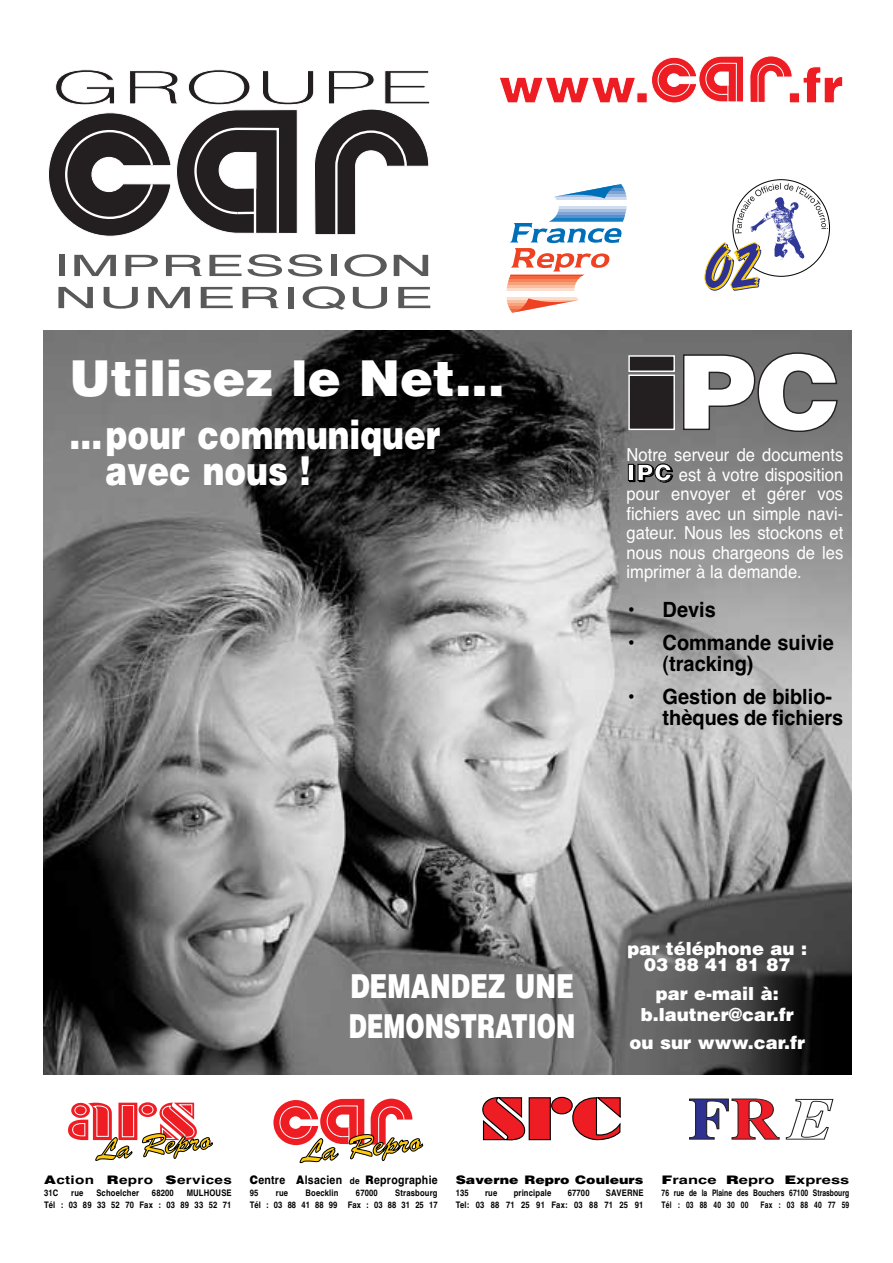
<style>
.page{position:relative;width:893px;height:1263px;background:#fff}
.page>*{position:absolute;margin:0;border:0;box-sizing:border-box;transform-origin:0 0}
.t1{font:900 49.5px "Helvetica";color:#fff}
.t2{font:900 39.75px/36px "Helvetica";color:#fff;scale:.82 1}
.t3{font:900 33px/39.6px "Helvetica";color:#fff;scale:.75 1}
.t4{font:700 21px/21px "Helvetica";color:#000;scale:.95 1}
.t5{font:18px/19.5px "Helvetica";color:#fff;text-align:justify;scale:.92 1}
.t6{font:900 18px/16.2px "Helvetica";color:#fff;text-align:center}
.t7{font:700 11.7px "Helvetica";letter-spacing:.02em;color:#000;scale:.9 1}
.t8{font:900 11.7px "Helvetica";color:#000;scale:1.2 1}
.t9{font:700 11.7px "Helvetica";letter-spacing:.02em;color:#000;scale:1.3 1}
.t10{font:700 11.7px "Helvetica";color:#000;scale:1.4 1}
.t11{font:700 9px/12px "Helvetica";letter-spacing:.02em;color:#000;text-align:right;scale:.85 1}
.t12{font:700 9px/12px "Helvetica";letter-spacing:.02em;color:#000;scale:.75 1}
.t13{font:700 9px/12px "Helvetica";color:#000;text-align:right;scale:.85 1}
.s1{font-weight:900;font-size:22.5px}
.s2{font-weight:900}
.s3{font-size:9.15px}
</style>
<div class="page">
<img style="left:43px;top:330px;width:808px;height:744px">
<svg style="left:48px;top:69px;width:382px;height:168px"></svg>
<div style="left:59px;top:255px;width:5px;height:21px;background:#595959"></div>
<svg style="left:74px;top:255px;width:42px;height:21px"></svg>
<svg style="left:125px;top:255px;width:33px;height:21px"></svg>
<svg style="left:166px;top:255px;width:36px;height:21px"></svg>
<svg style="left:209px;top:255px;width:32px;height:21px"></svg>
<svg style="left:247px;top:254px;width:35px;height:23px"></svg>
<svg style="left:288px;top:254px;width:34px;height:23px"></svg>
<div style="left:331px;top:255px;width:5px;height:21px;background:#595959"></div>
<svg style="left:344px;top:254px;width:43px;height:23px"></svg>
<svg style="left:394px;top:255px;width:34px;height:21px"></svg>
<svg style="left:58px;top:287px;width:35px;height:21px"></svg>
<svg style="left:104px;top:287px;width:34px;height:22px"></svg>
<svg style="left:148px;top:287px;width:42px;height:21px"></svg>
<svg style="left:201px;top:287px;width:32px;height:21px"></svg>
<svg style="left:242px;top:287px;width:36px;height:21px"></svg>
<div style="left:288px;top:287px;width:5px;height:21px;background:#595959"></div>
<svg style="left:303px;top:286px;width:42px;height:24px"></svg>
<svg style="left:353px;top:287px;width:34px;height:22px"></svg>
<svg style="left:398px;top:287px;width:32px;height:21px"></svg>
<img style="left:752px;top:233px;width:52px;height:27px">
<svg style="left:735px;top:183px;width:93px;height:50px"></svg>
<svg style="left:704px;top:243px;width:57px;height:47px"></svg>
<svg style="left:68px;top:1102px;width:145px;height:59px"></svg>
<svg style="left:273px;top:1099px;width:150px;height:65px"></svg>
<svg style="left:482px;top:1096px;width:139px;height:45px"></svg>
<svg style="left:689px;top:1098px;width:145px;height:42px"></svg>
<hr style="left:549px;top:221px;width:79px;height:1px;background:#006fba">
<hr style="left:549px;top:218px;width:79px;height:3px;background:#167ec2">
<hr style="left:549px;top:215px;width:79px;height:3px;background:#5490cc">
<hr style="left:549px;top:212px;width:79px;height:3px;background:#7da6d7">
<hr style="left:549px;top:209px;width:79px;height:3px;background:#a6bee2">
<hr style="left:549px;top:206px;width:79px;height:3px;background:#d0dcf0">
<hr style="left:549px;top:197px;width:79px;height:3px;background:#cfdcef">
<hr style="left:549px;top:194px;width:79px;height:3px;background:#a6bee2">
<hr style="left:549px;top:191px;width:79px;height:3px;background:#7ca5d6">
<hr style="left:549px;top:188px;width:79px;height:3px;background:#5490cc">
<hr style="left:549px;top:185px;width:79px;height:3px;background:#147dc2">
<hr style="left:549px;top:184px;width:79px;height:1px;background:#006fba">
<svg style="left:510px;top:223px;width:112px;height:48px"></svg>
<hr style="left:505px;top:312px;width:79px;height:1px;background:#ef4222">
<hr style="left:505px;top:309px;width:79px;height:3px;background:#f2673b">
<hr style="left:505px;top:306px;width:79px;height:3px;background:#f5855c">
<hr style="left:505px;top:303px;width:79px;height:3px;background:#f7a17d">
<hr style="left:505px;top:300px;width:79px;height:3px;background:#fabea1">
<hr style="left:505px;top:297px;width:79px;height:3px;background:#fdddcc">
<hr style="left:505px;top:288px;width:79px;height:3px;background:#fddccb">
<hr style="left:505px;top:285px;width:79px;height:3px;background:#fabea1">
<hr style="left:505px;top:282px;width:79px;height:3px;background:#f7a07c">
<hr style="left:505px;top:279px;width:79px;height:3px;background:#f5855c">
<hr style="left:505px;top:276px;width:79px;height:3px;background:#f2663a">
<hr style="left:505px;top:275px;width:79px;height:1px;background:#ef4222">
<svg style="left:555px;top:184px;width:66px;height:14px"></svg>
<svg style="left:512px;top:298px;width:66px;height:15px"></svg>
<svg style="left:651px;top:56px;width:142px;height:47px"></svg>
<svg style="left:500px;top:77px;width:136px;height:26px"></svg>
<div style="left:636px;top:92px;width:11px;height:11px;background:#ee1d23;border:1px solid #fff"></div>
<div style="left:788px;top:92px;width:12px;height:11px;background:#ee1d23;border:1px solid #fff"></div>
<svg style="left:803px;top:66px;width:40px;height:37px"></svg>
<svg style="left:628px;top:355px;width:47px;height:76px"></svg>
<svg style="left:682px;top:352px;width:156px;height:81px"></svg>
<h1 class="t1" style="left:70px;top:360px;width:436px">Utilisez le Net...</h1>
<h2 class="t2" style="left:106px;top:420px;width:409px;text-indent:-36px">...pour communiquer avec nous !</h2>
<p class="t5" style="left:626px;top:447px;width:237px">Notre serveur de documents <span class="s1">IPC</span> est à votre disposition pour envoyer et gérer vos fichiers avec un simple navi&shy;gateur. Nous les stockons et nous nous chargeons de les imprimer à la demande.</p>
<p class="t4" style="left:626px;top:601px;width:95px">• Devis</p>
<p class="t4" style="left:662px;top:634px;width:182px;text-indent:-36px">• Commande suivie (tracking)</p>
<p class="t4" style="left:662px;top:688px;width:192px;text-indent:-36px">• Gestion de biblio&shy;thèques de fichiers</p>
<h3 class="t3" style="left:349px;top:969px;width:303px">DEMANDEZ UNE<br>DEMONSTRATION</h3>
<p class="t6" style="left:627px;top:942px;width:181px">par téléphone au :<br>03 88 41 81 87</p>
<p class="t6" style="left:641px;top:984px;width:154px;line-height:21.6px">par e-mail à: b.lautner@car.fr</p>
<p class="t6" style="left:629px;top:1036px;width:177px">ou sur www.car.fr</p>
<p class="t9" style="left:44px;top:1176px;width:146px"><span class="s2">A</span>ction <span class="s2">R</span>epro <span class="s2">S</span>ervices</p>
<p class="t11" style="left:44px;top:1188px;width:18px">31C</p>
<p class="t11" style="left:71px;top:1188px;width:16px">rue</p>
<p class="t11" style="left:96px;top:1188px;width:52px">Schoelcher</p>
<p class="t11" style="left:152px;top:1188px;width:27px">68200</p>
<p class="t11" style="left:44px;top:1188px;width:222px">MULHOUSE<br>Tél : 03 89 33 52 70 Fax : 03 89 33 52 71</p>
<p class="t7" style="left:250px;top:1176px;width:210px"><span class="s2">C</span>entre <span class="s2">A</span>lsacien <span class="s3">de</span> <span class="s2">R</span>eprographie</p>
<p class="t11" style="left:250px;top:1188px;width:12px">95</p>
<p class="t11" style="left:276px;top:1188px;width:16px">rue</p>
<p class="t11" style="left:305px;top:1188px;width:40px">Boecklin</p>
<p class="t11" style="left:356px;top:1188px;width:27px">67000</p>
<p class="t13" style="left:250px;top:1188px;width:222px">Strasbourg<br>Tél : 03 88 41 88 99 Fax : 03 88 31 25 17</p>
<p class="t8" style="left:455px;top:1176px;width:158px">Saverne Repro Couleurs</p>
<p class="t11" style="left:455px;top:1188px;width:17px">135</p>
<p class="t11" style="left:485px;top:1188px;width:16px">rue</p>
<p class="t11" style="left:513px;top:1188px;width:46px">principale</p>
<p class="t11" style="left:567px;top:1188px;width:27px">67700</p>
<p class="t11" style="left:455px;top:1188px;width:222px">SAVERNE<br>Tel: 03 88 71 25 91 Fax: 03 88 71 25 91</p>
<p class="t10" style="left:661px;top:1176px;width:136px"><span class="s2">F</span>rance <span class="s2">R</span>epro <span class="s2">E</span>xpress</p>
<p class="t12" style="left:661px;top:1188px;width:252px">76 rue de la Plaine des Bouchers 67100 Strasbourg<br>Tél : 03 88 40 30 00</p>
<p class="t12" style="left:760px;top:1200px;width:120px">Fax : 03 88 40 77 59</p>
</div>
